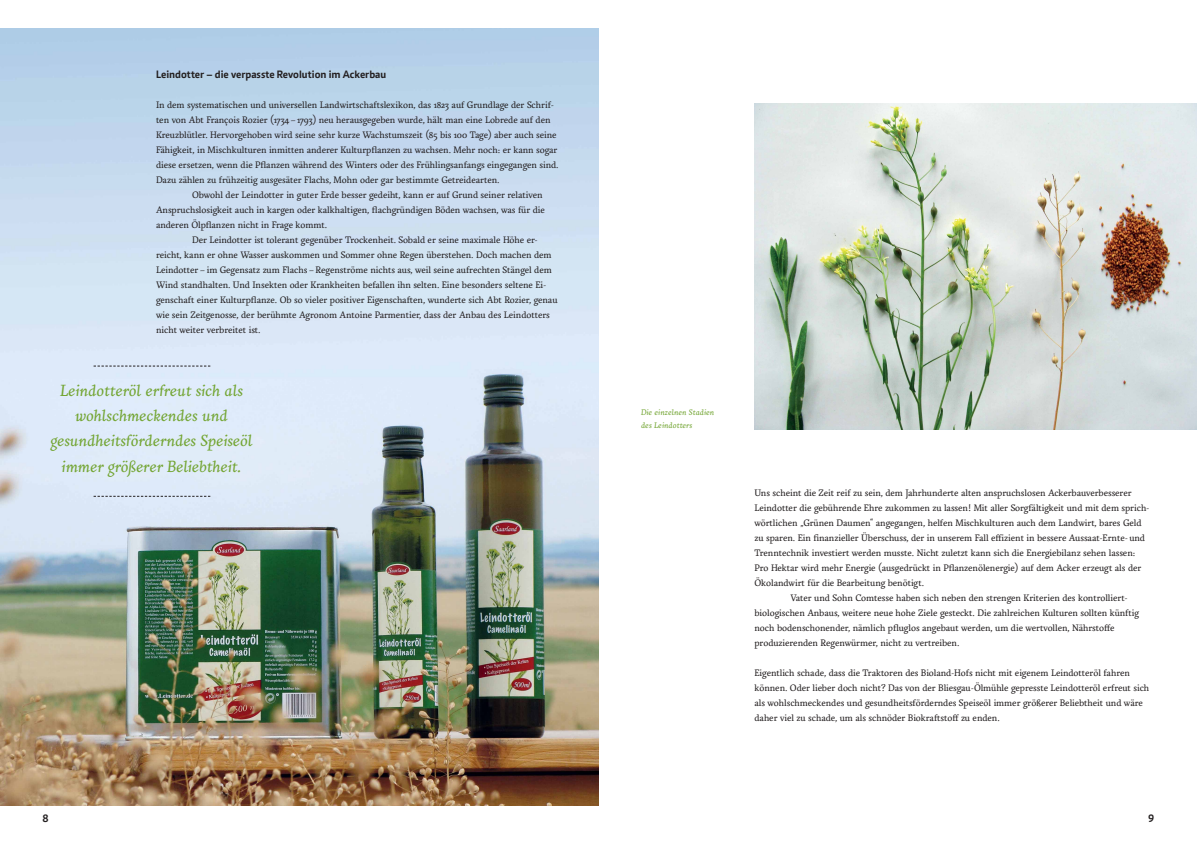
<style>
.page{position:relative;width:1197px;height:848px;background:#fff}
.page>*{position:absolute;margin:0;border:0;box-sizing:border-box;transform-origin:0 0}
.t1{font:italic 19px/25px "Jenny";color:#73a533;text-align:center}
.t2{font:11px/15px "Jenny";color:#231f20}
.t3{font:700 11px "Caput";color:#231f20}
.t4{font:italic 9.5px/13px "Jenny";letter-spacing:.01em;color:#73a533}
</style>
<div class="page">
<img style="left:754px;top:103px;width:442px;height:326px">
<img style="left:0;top:28px;width:598px;height:777px">
<svg style="left:94px;top:366px;width:116px;height:1px"></svg>
<svg style="left:94px;top:496px;width:116px;height:1px"></svg>
<p class="t3" style="left:156px;top:70px;width:232px">Leindotter – die verpasste Revolution im Ackerbau</p>
<p class="t2" style="left:156px;top:98px;width:404px">In dem systematischen und universellen Landwirtschaftslexikon, das 1823 auf Grundlage der Schrif&shy;ten von Abt François Rozier (1734–1793) neu herausgegeben wurde, hält man eine Lobrede auf den Kreuzblütler. Hervorgehoben wird seine sehr kurze Wachstumszeit (85 bis 100 Tage) aber auch seine Fähigkeit, in Mischkulturen inmitten anderer Kulturpflanzen zu wachsen. Mehr noch: er kann sogar diese ersetzen, wenn die Pflanzen während des Winters oder des Frühlingsanfangs eingegangen sind.<br>Dazu zählen zu frühzeitig ausgesäter Flachs, Mohn oder gar bestimmte Getreidearten.</p>
<p class="t2" style="left:156px;top:188px;width:390px;text-indent:36px">Obwohl der Leindotter in guter Erde besser gedeiht, kann er auf Grund seiner relativen<br>Anspruchslosigkeit auch in kargen oder kalkhaltigen, flachgründigen Böden wachsen, was für die anderen Ölpflanzen nicht in Frage kommt.</p>
<p class="t2" style="left:156px;top:233px;width:403px;text-indent:36px">Der Leindotter ist tolerant gegenüber Trockenheit. Sobald er seine maximale Höhe er&shy;reicht, kann er ohne Wasser auskommen und Sommer ohne Regen überstehen. Doch machen dem Leindotter – im Gegensatz zum Flachs – Regenströme nichts aus, weil seine aufrechten Stängel dem Wind standhalten. Und Insekten oder Krankheiten befallen ihn selten. Eine besonders seltene Ei&shy;genschaft einer Kulturpflanze. Ob so vieler positiver Eigenschaften, wunderte sich Abt Rozier, genau wie sein Zeitgenosse, der berühmte Agronom Antoine Parmentier, dass der Anbau des Leindotters nicht weiter verbreitet ist.</p>
<h1 class="t1" style="left:50px;top:380px;width:203px">Leindotteröl erfreut sich als wohlschmeckendes und gesundheitsförderndes Speiseöl immer größerer Beliebtheit.</h1>
<p class="t4" style="left:641px;top:407px;width:75px">Die einzelnen Stadien des Leindotters</p>
<p class="t2" style="left:754px;top:486px;width:378px">Uns scheint die Zeit reif zu sein, dem Jahrhunderte alten anspruchslosen Ackerbauverbesserer</p>
<p class="t2" style="left:754px;top:501px;width:396px">Leindotter die gebührende Ehre zukommen zu lassen! Mit aller Sorgfältigkeit und mit dem sprich-</p>
<p class="t2" style="left:754px;top:516px;width:388px">wörtlichen „Grünen Daumen“ angegangen, helfen Mischkulturen auch dem Landwirt, bares Geld</p>
<p class="t2" style="left:754px;top:531px;width:392px">zu sparen. Ein finanzieller Überschuss, der in unserem Fall effizient in bessere Aussaat-Ernte- und</p>
<p class="t2" style="left:754px;top:546px;width:382px">Trenntechnik investiert werden musste. Nicht zuletzt kann sich die Energiebilanz sehen lassen:</p>
<p class="t2" style="left:754px;top:561px;width:388px">Pro Hektar wird mehr Energie (ausgedrückt in Pflanzenölenergie) auf dem Acker erzeugt als der</p>
<p class="t2" style="left:754px;top:576px;width:171px">Ökolandwirt für die Bearbeitung benötigt.</p>
<p class="t2" style="left:790px;top:591px;width:338px">Vater und Sohn Comtesse haben sich neben den strengen Kriterien des kontrolliert-</p>
<p class="t2" style="left:754px;top:606px;width:386px">biologischen Anbaus, weitere neue hohe Ziele gesteckt. Die zahlreichen Kulturen sollten künftig</p>
<p class="t2" style="left:754px;top:621px;width:361px">noch bodenschonender, nämlich pfluglos angebaut werden, um die wertvollen, Nährstoffe</p>
<p class="t2" style="left:754px;top:636px;width:206px">produzierenden Regenwürmer, nicht zu vertreiben.</p>
<p class="t2" style="left:754px;top:666px;width:396px">Eigentlich schade, dass die Traktoren des Bioland-Hofs nicht mit eigenem Leindotteröl fahren können. Oder lieber doch nicht? Das von der Bliesgau-Ölmühle gepresste Leindotteröl erfreut sich als wohlschmeckendes und gesundheitsförderndes Speiseöl immer größerer Beliebtheit und wäre daher viel zu schade, um als schnöder Biokraftstoff zu enden.</p>
<p class="t3" style="left:43px;top:814px;width:8px">8</p>
<p class="t3" style="left:1148px;top:814px;width:8px">9</p>
</div>
